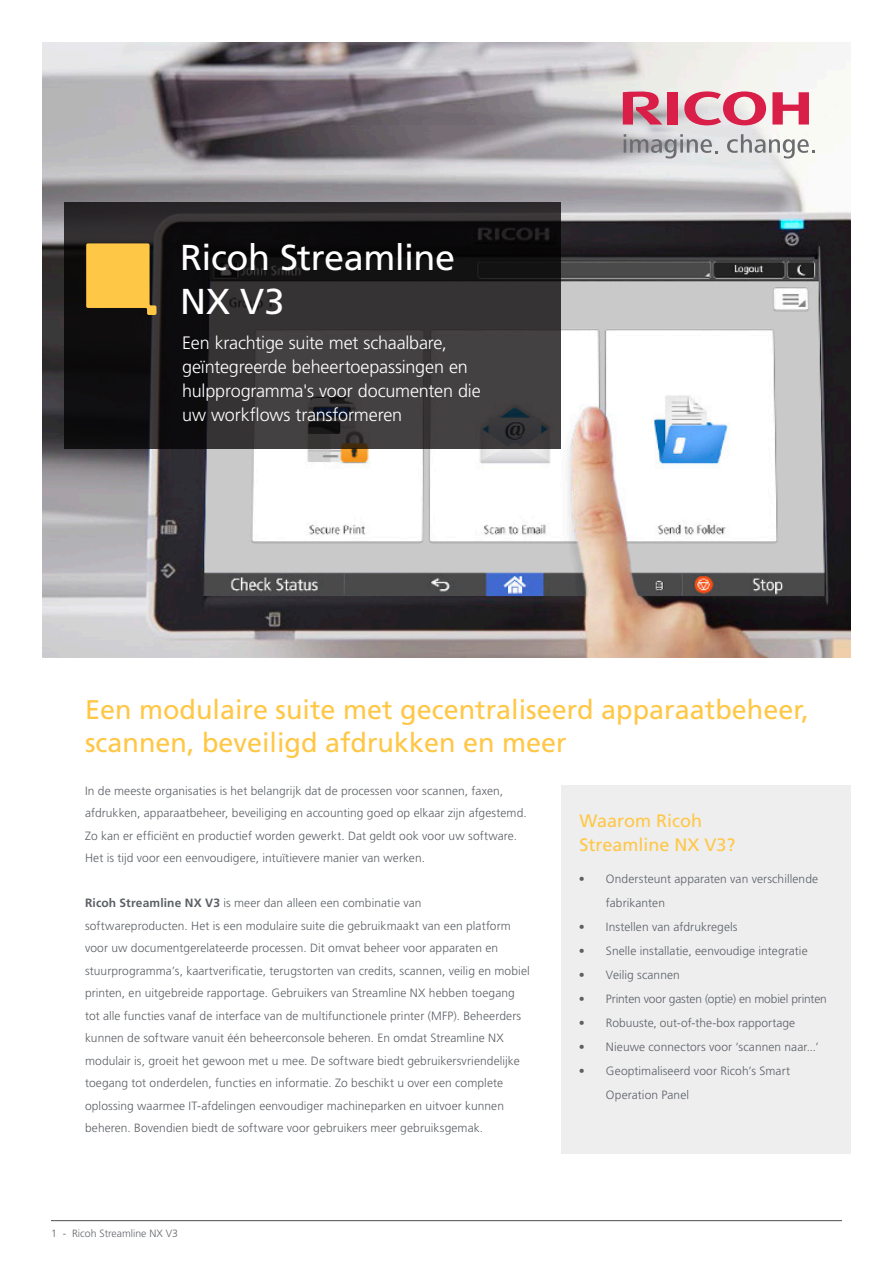
<style>
.page{position:relative;width:893px;height:1263px;background:#fff}
.page>*{position:absolute;margin:0;border:0;box-sizing:border-box;transform-origin:0 0}
.t1{font:36px "Frutiger LT Std";letter-spacing:-.015em;color:#fff}
.t2{font:27px/32.4px "Frutiger LT Std";color:#ffc746}
.t3{font:300 18px/24px "Frutiger LT Std";letter-spacing:-.01em;color:#fff}
.t4{font:18px/24px "Frutiger LT Std";color:#ffc746}
.t5{font:300 12px/22.5px "Frutiger LT Std";letter-spacing:.005em;color:#5c6065}
.t6{font:300 10.5px "Frutiger LT Std";color:#63656a}
.s1{font-weight:700}
</style>
<div class="page">
<img style="left:43px;top:43px;width:807px;height:614px">
<div style="left:561px;top:786px;width:289px;height:368px;background:#eeeeef"></div>
<hr style="left:51px;top:1220px;width:791px;height:1px;background:#4b4c4d">
<svg style="left:64px;top:202px;width:496px;height:247px;background:#282627"></svg>
<svg style="left:86px;top:243px;width:70px;height:72px;background:#d7a83e"></svg>
<svg style="left:684px;top:91px;width:82px;height:34px;background:#e1899b"></svg>
<svg style="left:772px;top:92px;width:37px;height:33px"></svg>
<div style="left:667px;top:92px;width:11px;height:33px;background:#d91e47"></div>
<svg style="left:623px;top:92px;width:39px;height:33px"></svg>
<svg style="left:624px;top:134px;width:94px;height:25px;background:#b8b8bb"></svg>
<svg style="left:727px;top:134px;width:87px;height:25px"></svg>
<p class="t1" style="left:180px;top:237px;width:277px">Ricoh Streamline</p>
<p class="t1" style="left:180px;top:280px;width:106px">NX V3</p>
<p class="t3" style="left:182px;top:331px;width:300px">Een krachtige suite met schaalbare, geïntegreerde beheertoepassingen en hulpprogramma's voor documenten die uw workflows transformeren</p>
<p class="t2" style="left:85px;top:694px;width:725px">Een modulaire suite met gecentraliseerd apparaatbeheer, scannen, beveiligd afdrukken en meer</p>
<p class="t5" style="left:85px;top:779px;width:443px">In de meeste organisaties is het belangrijk dat de processen voor scannen, faxen, afdrukken, apparaatbeheer, beveiliging en accounting goed op elkaar zijn afgestemd.<br>Zo kan er efficiënt en productief worden gewerkt. Dat geldt ook voor uw software.<br>Het is tijd voor een eenvoudigere, intuïtievere manier van werken.</p>
<p class="t5" style="left:85px;top:892px;width:446px"><span class="s1">Ricoh Streamline NX V3</span> is meer dan alleen een combinatie van<br>softwareproducten. Het is een modulaire suite die gebruikmaakt van een platform voor uw documentgerelateerde processen. Dit omvat beheer voor apparaten en stuurprogramma’s, kaartverificatie, terugstorten van credits, scannen, veilig en mobiel printen, en uitgebreide rapportage. Gebruikers van Streamline NX hebben toegang tot alle functies vanaf de interface van de multifunctionele printer (MFP). Beheerders kunnen de software vanuit één beheerconsole beheren. En omdat Streamline NX modulair is, groeit het gewoon met u mee. De software biedt gebruikersvriendelijke toegang tot onderdelen, functies en informatie. Zo beschikt u over een complete oplossing waarmee IT-afdelingen eenvoudiger machineparken en uitvoer kunnen beheren. Bovendien biedt de software voor gebruikers meer gebruiksgemak.</p>
<p class="t6" style="left:51px;top:1227px;width:128px">1 - Ricoh Streamline NX V3</p>
<p class="t4" style="left:579px;top:809px;width:158px">Waarom Ricoh<br>Streamline NX V3?</p>
<p class="t5" style="left:606px;top:867px;width:214px;line-height:24px;text-indent:-27px">• Ondersteunt apparaten van verschillende fabrikanten</p>
<p class="t5" style="left:579px;top:915px;width:160px">• Instellen van afdrukregels</p>
<p class="t5" style="left:579px;top:939px;width:230px">• Snelle installatie, eenvoudige integratie</p>
<p class="t5" style="left:579px;top:963px;width:102px">• Veilig scannen</p>
<p class="t5" style="left:579px;top:987px;width:249px">• Printen voor gasten (optie) en mobiel printen</p>
<p class="t5" style="left:579px;top:1011px;width:218px">• Robuuste, out-of-the-box rapportage</p>
<p class="t5" style="left:579px;top:1035px;width:241px">• Nieuwe connectors voor ‘scannen naar...’</p>
<p class="t5" style="left:606px;top:1059px;width:186px;line-height:24px;text-indent:-27px">• Geoptimaliseerd voor Ricoh’s Smart<br>Operation Panel</p>
</div>
